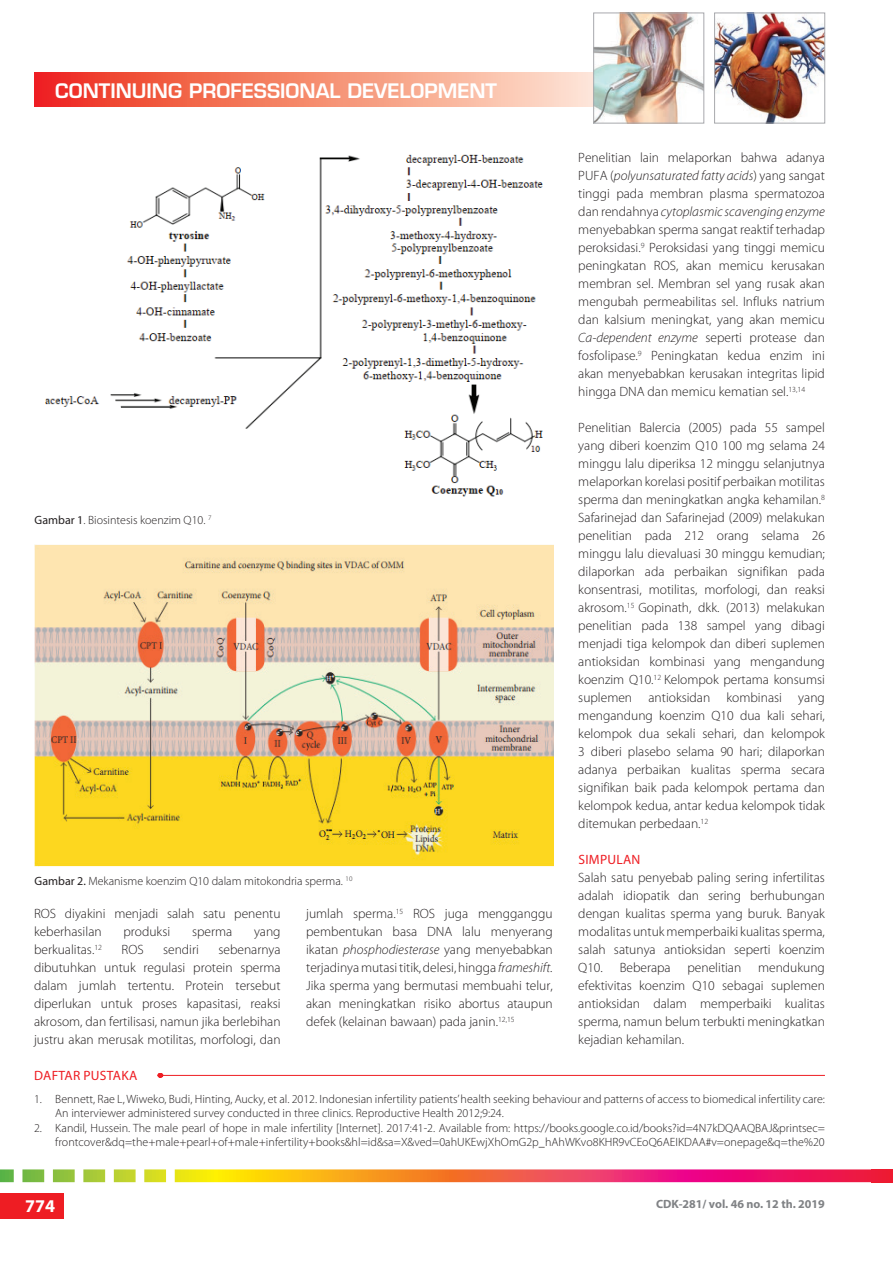
<style>
.page{position:relative;width:893px;height:1263px;background:#fff}
.page>*{position:absolute;margin:0;border:0;box-sizing:border-box;transform-origin:0 0}
.t1{font:600 19.5px "Eurostile LT Std";color:#fff}
.t2{font:700 18px "Myriad Pro";color:#fff}
.t3{font:300 13.5px/18px "Myriad Pro";color:#231f20;text-align:justify}
.t4{font:13.5px "Myriad Pro";letter-spacing:.02em;color:#ee1d23}
.t5{font:300 12px/14.4px "Myriad Pro";color:#231f20}
.t6{font:700 12px "Myriad Pro";color:#808285}
.s1{font-weight:400}
.s2{font-style:italic}
</style>
<div class="page">
<div style="left:0;top:1193px;width:64px;height:25px;background:#ee1d23"></div>
<svg style="left:0;top:1169px;width:893px;height:13px;background:#e87d50"></svg>
<div style="left:34px;top:72px;width:619px;height:35px;background:linear-gradient(to right,#ed2b16,#fffde3)"></div>
<img style="left:716px;top:15px;width:107px;height:106px">
<div style="left:714px;top:13px;width:111px;height:110px;border:1px solid #a8a9ad"></div>
<img style="left:595px;top:15px;width:107px;height:106px">
<div style="left:593px;top:13px;width:111px;height:110px;border:1px solid #a8a9ad"></div>
<hr style="left:157px;top:1075px;width:668px;height:1px;background:#ee1d23">
<img style="left:45px;top:154px;width:498px;height:343px">
<img style="left:34px;top:544px;width:519px;height:323px">
<h1 class="t1" style="left:55px;top:79px;width:443px">CONTINUING PROFESSIONAL DEVELOPMENT</h1>
<p class="t5" style="left:35px;top:513px;width:178px"><span class="s1">gambar 1</span>. Biosintesis koenzim Q10. <sup>7</sup></p>
<p class="t5" style="left:35px;top:874px;width:319px"><span class="s1">gambar 2.</span> Mekanisme koenzim Q10 dalam mitokondria sperma. <sup>10</sup></p>
<p class="t3" style="left:34px;top:905px;width:248px">ROS diyakini menjadi salah satu penentu keberhasilan</p>
<p class="t3" style="left:123px;top:923px;width:48px">produksi</p>
<p class="t3" style="left:192px;top:923px;width:42px">sperma</p>
<p class="t3" style="left:254px;top:923px;width:28px">yang</p>
<p class="t3" style="left:34px;top:941px;width:70px">berkualitas.<sup>12</sup></p>
<p class="t3" style="left:122px;top:941px;width:24px">ROS</p>
<p class="t3" style="left:163px;top:941px;width:37px">sendiri</p>
<p class="t3" style="left:34px;top:941px;width:248px;text-indent:184px">sebenarnya dibutuhkan untuk regulasi protein sperma dalam jumlah tertentu. Protein tersebut diperlukan untuk proses kapasitasi, reaksi akrosom, dan fertilisasi, namun jika berlebihan justru akan merusak motilitas, morfologi, dan</p>
<p class="t3" style="left:306px;top:905px;width:248px">jumlah sperma.<sup>15</sup> ROS juga mengganggu pembentukan basa DNA lalu menyerang ikatan <span class="s2">phosphodiesterase</span> yang menyebabkan terjadinya mutasi titik, delesi, hingga <span class="s2">frameshift.<br></span>Jika sperma yang bermutasi membuahi telur, akan meningkatkan risiko abortus ataupun defek (kelainan bawaan) pada janin.<sup>12,15</sup></p>
<p class="t3" style="left:578px;top:149px;width:248px">Penelitian lain melaporkan bahwa adanya PUFA (<span class="s2">polyunsaturated fatty acids</span>) yang sangat tinggi pada membran plasma spermatozoa dan rendahnya <span class="s2">cytoplasmic scavenging enzyme </span>menyebabkan sperma sangat reaktif terhadap peroksidasi.<sup>9</sup> Peroksidasi yang tinggi memicu peningkatan ROS, akan memicu kerusakan membran sel. Membran sel yang rusak akan mengubah permeabilitas sel. Influks natrium dan kalsium meningkat, yang akan memicu <span class="s2">Ca-dependent enzyme</span> seperti protease dan fosfolipase.<sup>9</sup> Peningkatan kedua enzim ini akan menyebabkan kerusakan integritas lipid hingga DNA dan memicu kematian sel.<sup>13,14</sup></p>
<p class="t3" style="left:578px;top:419px;width:248px">Penelitian Balercia (2005) pada 55 sampel yang diberi koenzim Q10 100 mg selama 24 minggu lalu diperiksa 12 minggu selanjutnya melaporkan korelasi positif perbaikan motilitas sperma dan meningkatkan angka kehamilan.<sup>8<br></sup>Safarinejad dan Safarinejad (2009) melakukan penelitian pada 212 orang selama 26 minggu lalu dievaluasi 30 minggu kemudian; dilaporkan ada perbaikan signifikan pada konsentrasi, motilitas, morfologi, dan reaksi akrosom.<sup>15</sup> Gopinath, dkk. (2013) melakukan penelitian pada 138 sampel yang dibagi menjadi tiga kelompok dan diberi suplemen antioksidan kombinasi yang mengandung koenzim Q10.<sup>12</sup> Kelompok pertama konsumsi suplemen antioksidan kombinasi yang mengandung koenzim Q10 dua kali sehari, kelompok dua sekali sehari, dan kelompok 3 diberi plasebo selama 90 hari; dilaporkan adanya perbaikan kualitas sperma secara signifikan baik pada kelompok pertama dan kelompok kedua, antar kedua kelompok tidak ditemukan perbedaan.<sup>12</sup></p>
<p class="t4" style="left:578px;top:851px;width:64px">SIMPULAN</p>
<p class="t3" style="left:578px;top:869px;width:248px">Salah satu penyebab paling sering infertilitas adalah idiopatik dan sering berhubungan dengan kualitas sperma yang buruk. Banyak modalitas untuk memperbaiki kualitas sperma, salah satunya antioksidan seperti koenzim Q10. Beberapa penelitian mendukung efektivitas koenzim Q10 sebagai suplemen antioksidan dalam memperbaiki kualitas sperma, namun belum terbukti meningkatkan kejadian kehamilan.</p>
<p class="t4" style="left:34px;top:1067px;width:105px">DAFTAR PUSTAKA</p>
<p class="t5" style="left:55px;top:1092px;width:771px;text-indent:-21px">1. Bennett, Rae L, Wiweko, Budi, Hinting, Aucky, et al. 2012. Indonesian infertility patients’ health seeking behaviour and patterns of access to biomedical infertility care:<br>An interviewer administered survey conducted in three clinics. Reproductive Health 2012;9:24.</p>
<p class="t5" style="left:34px;top:1121px;width:792px;text-align:right">2. Kandil, Hussein. The male pearl of hope in male infertility [Internet]. 2017:41-2. Available from: https://books.google.co.id/books?id=4N7kDQAAQBAJ&amp;printsec= frontcover&amp;dq=the+male+pearl+of+male+infertility+books&amp;hl=id&amp;sa=X&amp;ved=0ahUKEwjXhOmG2p_hAhWKvo8KHR9vCEoQ6AEIKDAA#v=onepage&amp;q=the%20</p>
<h2 class="t2" style="left:25px;top:1194px;width:31px">774</h2>
<p class="t6" style="left:656px;top:1196px;width:170px">CDK-281/ vol. 46 no. 12 th. 2019</p>
</div>
